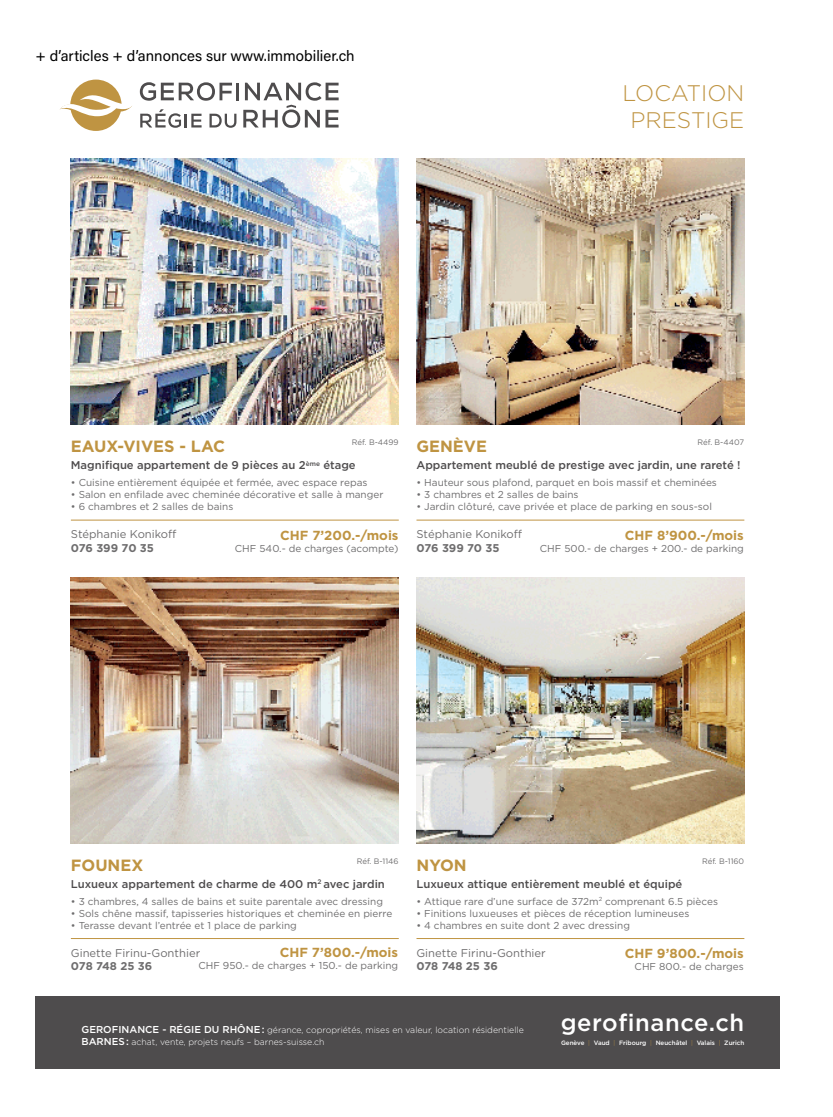
<style>
.page{position:relative;width:833px;height:1117px;background:#fff}
.page>*{position:absolute;margin:0;border:0;box-sizing:border-box;transform-origin:0 0}
.t1{font:500 23.75px "Gotham";letter-spacing:.025em;color:#fff}
.t2{font:300 22.5px/26.8px "Gotham";color:#bf9442;text-align:center}
.t3{font:700 16.25px "Gotham";color:#bf9442}
.t4{font:15px "Acumin Variable Concept";color:#000}
.t5{font:700 13.12px "Gotham";color:#bf9442}
.t6{font:500 11.25px "Gotham";color:#4e4c4d}
.t7{font:11.25px "Gotham";color:#6e6d6e}
.t8{font:700 11.25px "Gotham";letter-spacing:-.01em;color:#6e6d6e}
.t9{font:10px "Gotham";color:#6e6d6e}
.t10{font:300 8.75px/12px "Gotham";color:#fff}
.t11{font:7.88px "Gotham";color:#6e6d6e}
.t12{font:500 6.25px "Gotham";color:#fff}
.s1{font-weight:500;font-size:10px}
.s2{font-weight:300;color:#bf9442}
</style>
<div class="page">
<svg style="left:60px;top:80px;width:72px;height:51px"></svg>
<svg style="left:140px;top:82px;width:92px;height:19px"></svg>
<hr style="left:236px;top:83px;width:3px;height:17px;background:#4e4c4d">
<svg style="left:209px;top:114px;width:27px;height:14px"></svg>
<svg style="left:140px;top:109px;width:62px;height:19px"></svg>
<svg style="left:243px;top:82px;width:96px;height:46px"></svg>
<div style="left:35px;top:995px;width:745px;height:73px;background:#4e4c4d"></div>
<img style="left:71px;top:577px;width:328px;height:266px">
<hr style="left:71px;top:938px;width:328px;height:1px;background:#bf9442">
<img style="left:416px;top:577px;width:328px;height:266px">
<hr style="left:416px;top:938px;width:328px;height:1px;background:#bf9442">
<img style="left:71px;top:159px;width:328px;height:266px">
<hr style="left:71px;top:519px;width:328px;height:1px;background:#bf9442">
<img style="left:416px;top:159px;width:328px;height:266px">
<hr style="left:416px;top:519px;width:328px;height:1px;background:#bf9442">
<h3 class="t4" style="left:35px;top:45px;width:321px">+ d’articles + d’annonces sur www.immobilier.ch</h3>
<h2 class="t2" style="left:622px;top:79px;width:123px">LOCATION<br>PRESTIGE</h2>
<h3 class="t3" style="left:71px;top:435px;width:156px">EAUX-VIVES - LAC</h3>
<p class="t11" style="left:352px;top:437px;width:48px">Réf. B-4499</p>
<h3 class="t3" style="left:416px;top:435px;width:72px">GENÈVE</h3>
<p class="t11" style="left:697px;top:437px;width:48px">Réf. B-4407</p>
<p class="t6" style="left:71px;top:458px;width:286px">Magnifique appartement de 9 pièces au 2<sup>ème</sup> étage</p>
<p class="t9" style="left:71px;top:476px;width:298px">• Cuisine entièrement équipée et fermée, avec espace repas</p>
<p class="t9" style="left:71px;top:488px;width:314px">• Salon en enfilade avec cheminée décorative et salle à manger</p>
<p class="t9" style="left:71px;top:500px;width:164px">• 6 chambres et 2 salles de bains</p>
<p class="t6" style="left:416px;top:458px;width:326px">Appartement meublé de prestige avec jardin, une rareté !</p>
<p class="t9" style="left:416px;top:476px;width:302px">• Hauteur sous plafond, parquet en bois massif et cheminées</p>
<p class="t9" style="left:416px;top:488px;width:164px">• 3 chambres et 2 salles de bains</p>
<p class="t9" style="left:416px;top:500px;width:297px">• Jardin clôturé, cave privée et place de parking en sous-sol</p>
<p class="t7" style="left:71px;top:527px;width:107px">Stéphanie Konikoff</p>
<p class="t8" style="left:71px;top:540px;width:85px">076 399 70 35</p>
<h3 class="t5" style="left:280px;top:526px;width:120px">CHF 7’200.-/mois</h3>
<p class="t9" style="left:235px;top:541px;width:165px">CHF 540.- de charges (acompte)</p>
<p class="t7" style="left:416px;top:527px;width:107px">Stéphanie Konikoff</p>
<p class="t8" style="left:416px;top:540px;width:85px">076 399 70 35</p>
<h3 class="t5" style="left:625px;top:526px;width:120px">CHF 8’900.-/mois</h3>
<p class="t9" style="left:540px;top:541px;width:205px">CHF 500.- de charges + 200.- de parking</p>
<h3 class="t3" style="left:71px;top:853px;width:74px">FOUNEX</h3>
<p class="t11" style="left:357px;top:855px;width:43px">Réf. B-1146</p>
<h3 class="t3" style="left:416px;top:853px;width:52px">NYON</h3>
<p class="t11" style="left:702px;top:855px;width:44px">Réf. B-1160</p>
<p class="t6" style="left:71px;top:876px;width:315px">Luxueux appartement de charme de 400 m<sup>2</sup> avec jardin</p>
<p class="t9" style="left:71px;top:894px;width:313px">• 3 chambres, 4 salles de bains et suite parentale avec dressing</p>
<p class="t9" style="left:71px;top:906px;width:323px">• Sols chêne massif, tapisseries historiques et cheminée en pierre</p>
<p class="t9" style="left:71px;top:918px;width:227px">• Terasse devant l’entrée et 1 place de parking</p>
<p class="t6" style="left:416px;top:876px;width:267px">Luxueux attique entièrement meublé et équipé</p>
<p class="t9" style="left:416px;top:894px;width:303px">• Attique rare d’une surface de 372m<sup>2</sup> comprenant 6.5 pièces</p>
<p class="t9" style="left:416px;top:906px;width:274px">• Finitions luxueuses et pièces de réception lumineuses</p>
<p class="t9" style="left:416px;top:918px;width:215px">• 4 chambres en suite dont 2 avec dressing</p>
<h3 class="t5" style="left:280px;top:943px;width:120px">CHF 7’800.-/mois</h3>
<p class="t9" style="left:198px;top:959px;width:201px">CHF 950.- de charges + 150.- de parking</p>
<p class="t7" style="left:71px;top:945px;width:131px">Ginette Firinu-Gonthier</p>
<p class="t8" style="left:71px;top:958px;width:83px">078 748 25 36</p>
<p class="t7" style="left:416px;top:945px;width:131px">Ginette Firinu-Gonthier</p>
<p class="t8" style="left:416px;top:958px;width:83px">078 748 25 36</p>
<h3 class="t5" style="left:625px;top:944px;width:120px">CHF 9’800.-/mois</h3>
<p class="t9" style="left:634px;top:959px;width:111px">CHF 800.- de charges</p>
<p class="t10" style="left:81px;top:1023px;width:444px"><span class="s1">GEROFINANCE - RÉGIE DU RHÔNE :</span> gérance, copropriétés, mises en valeur, location résidentielle<br><span class="s1">BARNES :</span> achat, vente, projets neufs – barnes-suisse.ch</p>
<h1 class="t1" style="left:560px;top:1007px;width:185px">gerofinance.ch</h1>
<p class="t12" style="left:561px;top:1038px;width:185px">Genève <span class="s2">|</span> Vaud <span class="s2">|</span> Fribourg <span class="s2">|</span> Neuchâtel <span class="s2">|</span> Valais <span class="s2">|</span> Zurich</p>
</div>
